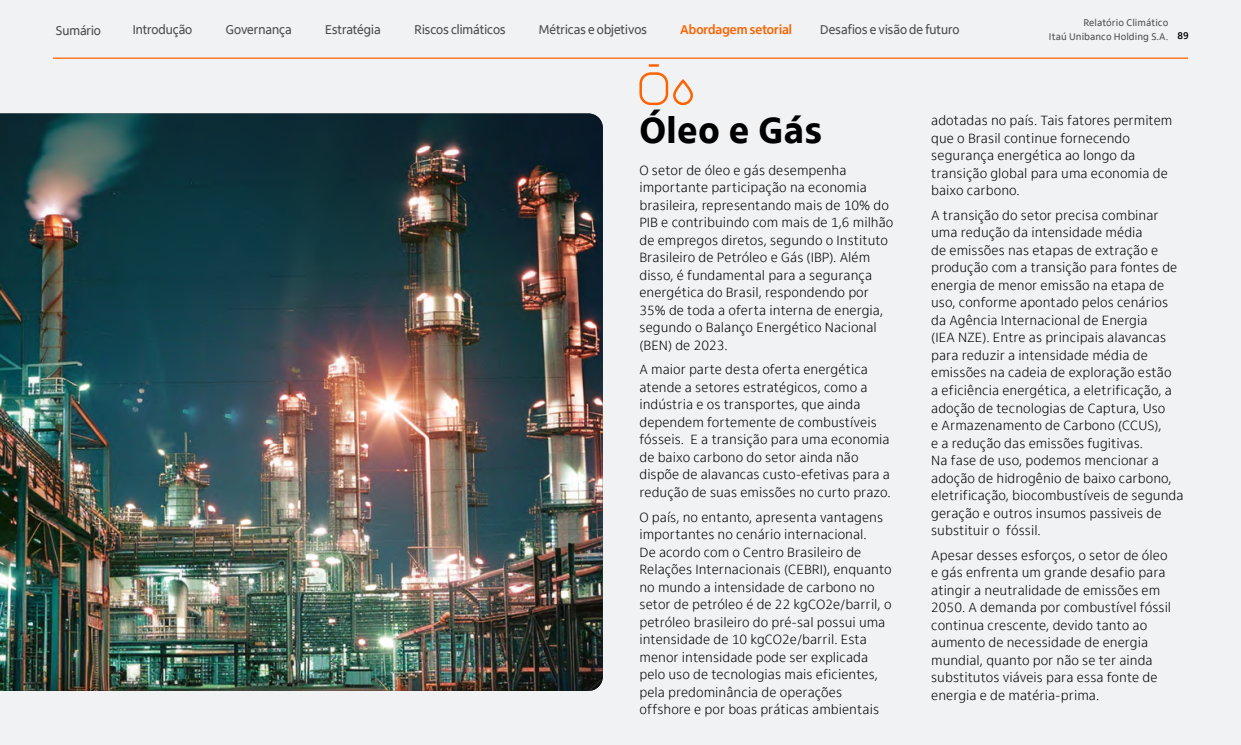
<style>
.page{position:relative;width:1241px;height:745px;background:#fff}
.page>*{position:absolute;margin:0;border:0;box-sizing:border-box;transform-origin:0 0}
.primeiro-título{font:800 37.5px "Itau Text Pro";color:#000}
.texto-corrido{font:300 13.75px/17.5px "Itau Text Pro";color:#000}
.t1{font:13.12px "Itau Display";color:#4c4c4c}
.t2{font:700 13.12px "Itau Display";color:#ff6200}
.t3{font:10px/13.8px "Itau Text Pro";color:#4c4c4c;text-align:right}
.t4{font:700 10px "Itau Text Pro";color:#000}
</style>
<div class="page">
<div style="left:0;top:0;width:1240px;height:744px;background:#f1f2f4"></div>
<hr style="left:53px;top:57px;width:1134px;height:2px;background:#ff6200">
<img style="left:0;top:113px;width:602px;height:577px">
<svg style="left:639px;top:64px;width:54px;height:42px"></svg>
<p class="t1" style="left:133px;top:22px;width:61px">Introdução</p>
<p class="t1" style="left:226px;top:22px;width:67px">Governança</p>
<p class="t1" style="left:325px;top:22px;width:57px">Estratégia</p>
<p class="t1" style="left:414px;top:22px;width:93px">Riscos climáticos</p>
<p class="t1" style="left:539px;top:22px;width:109px">Métricas e objetivos</p>
<p class="t2" style="left:680px;top:22px;width:113px">Abordagem setorial</p>
<p class="t1" style="left:820px;top:22px;width:141px">Desafios e visão de futuro</p>
<p class="t3" style="left:1048px;top:16px;width:121px">Relatório Climático<br>Itaú Unibanco Holding S.A.</p>
<p class="t1" style="left:56px;top:23px;width:47px">Sumário</p>
<p class="t4" style="left:1177px;top:29px;width:13px">89</p>
<p class="primeiro-título" style="left:639px;top:108px;width:184px">Óleo e Gás</p>
<p class="texto-corrido" style="left:639px;top:161px;width:255px">O setor de óleo e gás desempenha importante participação na economia brasileira, representando mais de 10% do PIB e contribuindo com mais de 1,6 milhão de empregos diretos, segundo o Instituto Brasileiro de Petróleo e Gás (IBP). Além disso, é fundamental para a segurança energética do Brasil, respondendo por 35% de toda a oferta interna de energia, segundo o Balanço Energético Nacional (BEN) de 2023.</p>
<p class="texto-corrido" style="left:639px;top:361px;width:252px">A maior parte desta oferta energética atende a setores estratégicos, como a indústria e os transportes, que ainda dependem fortemente de combustíveis fósseis. E a transição para uma economia de baixo carbono do setor ainda não dispõe de alavancas custo-efetivas para a redução de suas emissões no curto prazo.</p>
<p class="texto-corrido" style="left:639px;top:508px;width:254px">O país, no entanto, apresenta vantagens importantes no cenário internacional.<br>De acordo com o Centro Brasileiro de Relações Internacionais (CEBRI), enquanto no mundo a intensidade de carbono no setor de petróleo é de 22 kgCO2e/barril, o petróleo brasileiro do pré-sal possui uma intensidade de 10 kgCO2e/barril. Esta menor intensidade pode ser explicada pelo uso de tecnologias mais eficientes, pela predominância de operações offshore e por boas práticas ambientais</p>
<p class="texto-corrido" style="left:931px;top:112px;width:243px">adotadas no país. Tais fatores permitem que o Brasil continue fornecendo segurança energética ao longo da transição global para uma economia de baixo carbono.</p>
<p class="texto-corrido" style="left:931px;top:206px;width:254px">A transição do setor precisa combinar uma redução da intensidade média<br>de emissões nas etapas de extração e produção com a transição para fontes de energia de menor emissão na etapa de uso, conforme apontado pelos cenários da Agência Internacional de Energia<br>(IEA NZE). Entre as principais alavancas para reduzir a intensidade média de emissões na cadeia de exploração estão<br>a eficiência energética, a eletrificação, a adoção de tecnologias de Captura, Uso<br>e Armazenamento de Carbono (CCUS),<br>e a redução das emissões fugitivas.<br>Na fase de uso, podemos mencionar a adoção de hidrogênio de baixo carbono, eletrificação, biocombustíveis de segunda geração e outros insumos passiveis de substituir o fóssil.</p>
<p class="texto-corrido" style="left:931px;top:546px;width:241px">Apesar desses esforços, o setor de óleo e gás enfrenta um grande desafio para atingir a neutralidade de emissões em 2050. A demanda por combustível fóssil continua crescente, devido tanto ao aumento de necessidade de energia mundial, quanto por não se ter ainda substitutos viáveis para essa fonte de energia e de matéria-prima.</p>
</div>
